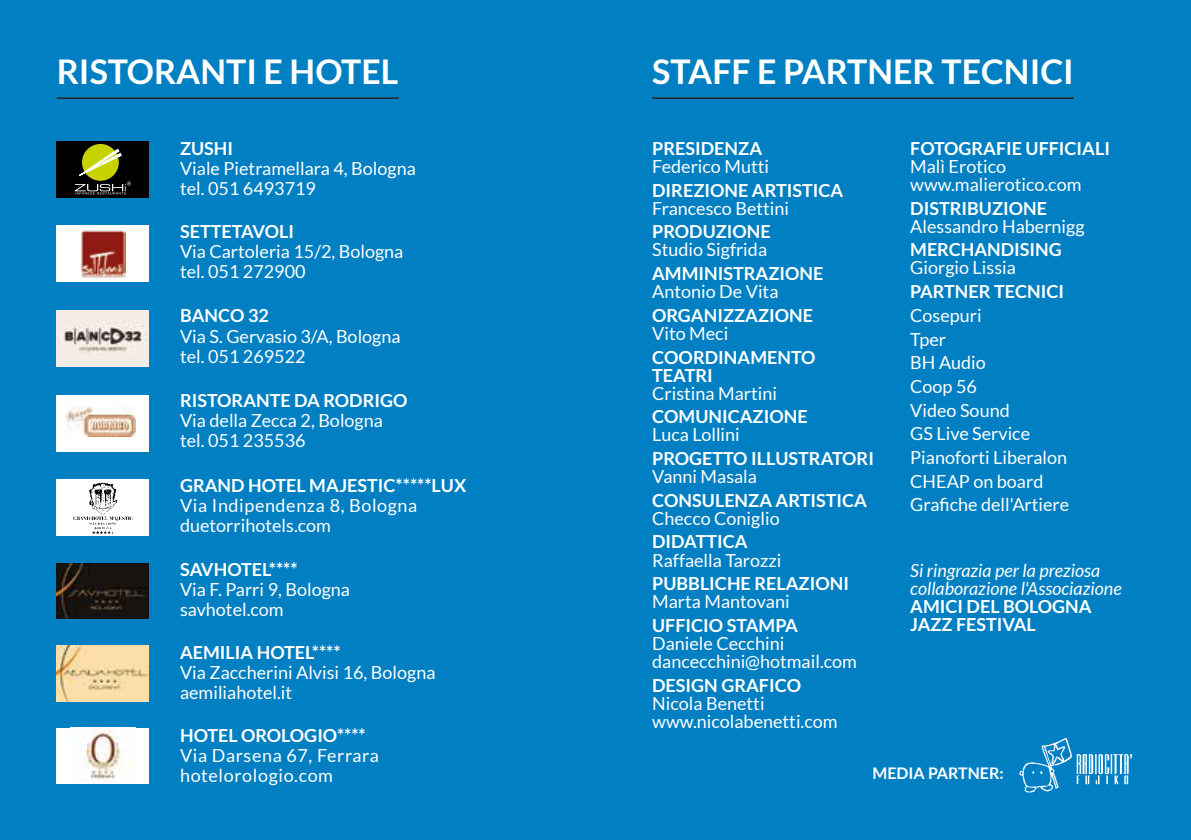
<style>
.page{position:relative;width:1191px;height:840px;background:#fff}
.page>*{position:absolute;margin:0;border:0;box-sizing:border-box;transform-origin:0 0}
.t1{font:700 34px "Lato";color:#fff}
.t2{font:18px/23.6px "Lato";color:#fff}
.t3{font:700 18px/18px "Lato";color:#fff}
.t4{font:18px/20px "Lato";letter-spacing:.035em;color:#fff}
.t5{font:italic 18px/18px "Lato";color:#fff}
.t6{font:700 16px "Lato";color:#fff}
</style>
<div class="page">
<div style="left:0;top:0;width:1191px;height:839px;background:#0080c3"></div>
<img style="left:1019px;top:738px;width:114px;height:55px">
<hr style="left:652px;top:97px;width:421px;height:2px;background:#2b241f">
<img style="left:57px;top:645px;width:92px;height:56px">
<div style="left:57px;top:226px;width:92px;height:56px;background:#fff"></div>
<img style="left:81px;top:230px;width:44px;height:48px">
<img style="left:57px;top:310px;width:92px;height:56px">
<div style="left:57px;top:479px;width:92px;height:56px;background:#fff"></div>
<img style="left:73px;top:482px;width:60px;height:52px">
<div style="left:57px;top:727px;width:92px;height:55px;background:#fff"></div>
<img style="left:83px;top:727px;width:51px;height:53px">
<div style="left:57px;top:395px;width:92px;height:56px;background:#fff"></div>
<img style="left:66px;top:406px;width:69px;height:30px">
<hr style="left:57px;top:97px;width:341px;height:2px;background:#2b241f">
<div style="left:57px;top:141px;width:92px;height:56px;background:#000"></div>
<div style="left:82px;top:144px;width:37px;height:37px;background:#c7d300;border-radius:50%"></div>
<svg style="left:75px;top:149px;width:56px;height:45px"></svg>
<img style="left:57px;top:563px;width:92px;height:55px">
<h1 class="t1" style="left:57px;top:52px;width:343px">RISTORANTI E HOTEL</h1>
<p class="t3" style="left:180px;top:139px;width:55px">ZUSHI</p>
<p class="t2" style="left:180px;top:158px;width:237px;line-height:20px">Viale Pietramellara 4, Bologna tel. 051 6493719</p>
<p class="t3" style="left:180px;top:222px;width:115px">SETTETAVOLI</p>
<p class="t2" style="left:180px;top:241px;width:225px;line-height:20px">Via Cartoleria 15/2, Bologna tel. 051 272900</p>
<p class="t3" style="left:180px;top:306px;width:90px">BANCO 32</p>
<p class="t2" style="left:180px;top:325px;width:222px;line-height:20px">Via S. Gervasio 3/A, Bologna tel. 051 269522</p>
<p class="t3" style="left:180px;top:391px;width:229px">RISTORANTE DA RODRIGO</p>
<p class="t2" style="left:180px;top:410px;width:204px;line-height:20px">Via della Zecca 2, Bologna tel. 051 235536</p>
<p class="t3" style="left:180px;top:475px;width:288px">GRAND HOTEL MAJESTIC*****LUX</p>
<p class="t4" style="left:180px;top:495px;width:239px">Via Indipendenza 8, Bologna duetorrihotels.com</p>
<p class="t3" style="left:180px;top:560px;width:119px">SAVHOTEL****</p>
<p class="t2" style="left:180px;top:579px;width:171px;line-height:20px">Via F. Parri 9, Bologna savhotel.com</p>
<p class="t3" style="left:180px;top:643px;width:162px">AEMILIA HOTEL****</p>
<p class="t2" style="left:180px;top:662px;width:257px;line-height:20px">Via Zaccherini Alvisi 16, Bologna aemiliahotel.it</p>
<p class="t3" style="left:180px;top:726px;width:187px">HOTEL OROLOGIO****</p>
<p class="t4" style="left:180px;top:745px;width:200px">Via Darsena 67, Ferrara hotelorologio.com</p>
<h1 class="t1" style="left:652px;top:52px;width:423px">STAFF E PARTNER TECNICI</h1>
<p class="t3" style="left:652px;top:139px;width:111px">PRESIDENZA</p>
<p class="t2" style="left:652px;top:154px;width:118px">Federico Mutti</p>
<p class="t3" style="left:652px;top:181px;width:193px">DIREZIONE ARTISTICA</p>
<p class="t2" style="left:652px;top:196px;width:138px">Francesco Bettini</p>
<p class="t3" style="left:652px;top:222px;width:120px">PRODUZIONE</p>
<p class="t2" style="left:652px;top:238px;width:116px">Studio Sigfrida</p>
<p class="t3" style="left:652px;top:264px;width:173px">AMMINISTRAZIONE</p>
<p class="t2" style="left:652px;top:279px;width:128px">Antonio De Vita</p>
<p class="t3" style="left:652px;top:306px;width:162px">ORGANIZZAZIONE</p>
<p class="t2" style="left:652px;top:321px;width:78px">Vito Meci</p>
<p class="t3" style="left:652px;top:347px;width:165px">COORDINAMENTO<br>TEATRI</p>
<p class="t2" style="left:652px;top:381px;width:126px">Cristina Martini</p>
<p class="t3" style="left:652px;top:407px;width:157px">COMUNICAZIONE</p>
<p class="t2" style="left:652px;top:422px;width:89px">Luca Lollini</p>
<p class="t3" style="left:652px;top:449px;width:223px">PROGETTO ILLUSTRATORI</p>
<p class="t2" style="left:652px;top:464px;width:106px">Vanni Masala</p>
<p class="t3" style="left:652px;top:490px;width:216px">CONSULENZA ARTISTICA</p>
<p class="t2" style="left:652px;top:506px;width:129px">Checco Coniglio</p>
<p class="t3" style="left:652px;top:532px;width:97px">DIDATTICA</p>
<p class="t2" style="left:652px;top:547px;width:131px">Raffaella Tarozzi</p>
<p class="t3" style="left:652px;top:574px;width:198px">PUBBLICHE RELAZIONI</p>
<p class="t2" style="left:652px;top:589px;width:139px">Marta Mantovani</p>
<p class="t3" style="left:652px;top:615px;width:147px">UFFICIO STAMPA</p>
<p class="t2" style="left:652px;top:634px;width:206px;line-height:18px">Daniele Cecchini dancecchini@hotmail.com</p>
<p class="t3" style="left:652px;top:675px;width:150px">DESIGN GRAFICO</p>
<p class="t2" style="left:652px;top:693px;width:187px;line-height:18px">Nicola Benetti www.nicolabenetti.com</p>
<p class="t3" style="left:910px;top:139px;width:201px">FOTOGRAFIE UFFICIALI</p>
<p class="t2" style="left:910px;top:157px;width:173px;line-height:18px">Malì Erotico www.malierotico.com</p>
<p class="t3" style="left:910px;top:199px;width:138px">DISTRIBUZIONE</p>
<p class="t2" style="left:910px;top:214px;width:176px">Alessandro Habernigg</p>
<p class="t3" style="left:910px;top:240px;width:153px">MERCHANDISING</p>
<p class="t2" style="left:910px;top:256px;width:107px">Giorgio Lissia</p>
<p class="t3" style="left:910px;top:282px;width:155px">PARTNER TECNICI</p>
<p class="t2" style="left:910px;top:303px;width:160px">Cosepuri<br>Tper<br>BH Audio<br>Coop 56<br>Video Sound<br>GS Live Service<br>Pianoforti Liberalon<br>CHEAP on board<br>Grafiche dell'Artiere</p>
<p class="t5" style="left:910px;top:561px;width:213px">Si ringrazia per la preziosa collaborazione l'Associazione</p>
<p class="t3" style="left:910px;top:596px;width:183px">AMICI DEL BOLOGNA<br>JAZZ FESTIVAL</p>
<p class="t6" style="left:872px;top:763px;width:133px">MEDIA PARTNER:</p>
</div>
